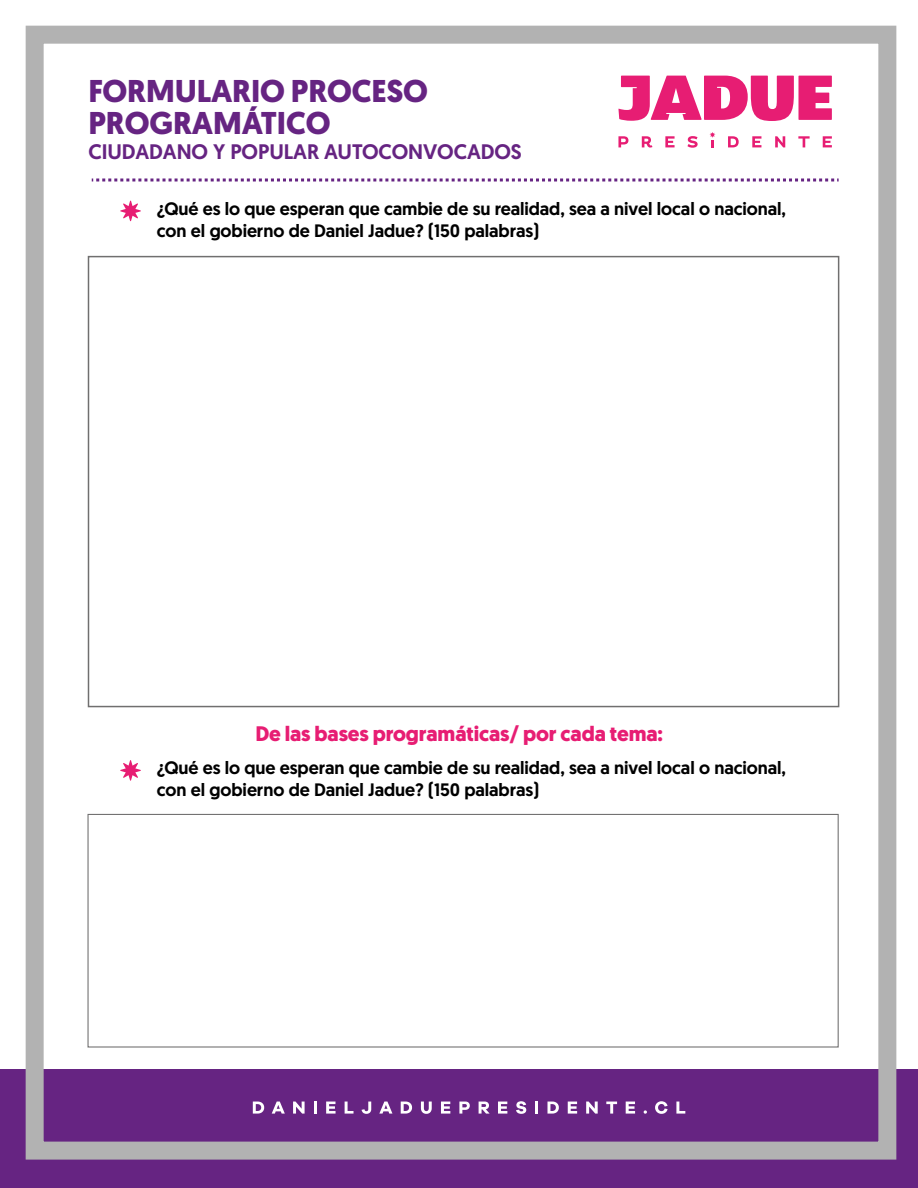
<style>
.page{position:relative;width:918px;height:1188px;background:#fff}
.page>*{position:absolute;margin:0;border:0;box-sizing:border-box;transform-origin:0 0}
.t1{font:700 31.5px/31.5px "Geomanist";letter-spacing:-.005em;color:#662482}
.t2{font:700 21px "Geomanist";letter-spacing:-.005em;color:#e71d73}
.t3{font:500 21px "Geomanist";letter-spacing:-.005em;color:#662482}
.t4{font:500 18px/21.6px "Geomanist";letter-spacing:-.005em;color:#000}
</style>
<div class="page">
<div style="left:0;top:1070px;width:918px;height:118px;background:#662482"></div>
<svg style="left:253px;top:1102px;width:11px;height:12px"></svg>
<svg style="left:272px;top:1102px;width:13px;height:12px"></svg>
<svg style="left:293px;top:1102px;width:12px;height:12px"></svg>
<svg style="left:314px;top:1102px;width:3px;height:12px"></svg>
<svg style="left:326px;top:1102px;width:10px;height:12px"></svg>
<svg style="left:345px;top:1102px;width:9px;height:12px"></svg>
<svg style="left:362px;top:1102px;width:9px;height:12px"></svg>
<svg style="left:379px;top:1102px;width:13px;height:12px"></svg>
<svg style="left:401px;top:1102px;width:11px;height:12px"></svg>
<svg style="left:421px;top:1102px;width:11px;height:12px"></svg>
<svg style="left:441px;top:1102px;width:9px;height:12px"></svg>
<svg style="left:459px;top:1102px;width:11px;height:12px"></svg>
<svg style="left:479px;top:1102px;width:11px;height:12px"></svg>
<svg style="left:498px;top:1102px;width:9px;height:12px"></svg>
<svg style="left:516px;top:1101px;width:10px;height:13px"></svg>
<svg style="left:535px;top:1102px;width:3px;height:12px"></svg>
<svg style="left:548px;top:1102px;width:11px;height:12px"></svg>
<svg style="left:568px;top:1102px;width:9px;height:12px"></svg>
<svg style="left:586px;top:1102px;width:12px;height:12px"></svg>
<svg style="left:606px;top:1102px;width:11px;height:12px"></svg>
<svg style="left:626px;top:1102px;width:9px;height:12px"></svg>
<svg style="left:644px;top:1110px;width:3px;height:4px"></svg>
<svg style="left:655px;top:1101px;width:13px;height:13px"></svg>
<svg style="left:676px;top:1102px;width:9px;height:12px"></svg>
<svg style="left:120px;top:201px;width:21px;height:20px"></svg>
<div style="left:26px;top:26px;width:870px;height:1134px;border:18px solid #b2b2b2"></div>
<svg style="left:618px;top:76px;width:214px;height:45px"></svg>
<svg style="left:618px;top:136px;width:10px;height:11px"></svg>
<svg style="left:642px;top:136px;width:10px;height:12px"></svg>
<svg style="left:665px;top:136px;width:10px;height:11px"></svg>
<svg style="left:687px;top:136px;width:11px;height:12px"></svg>
<svg style="left:710px;top:132px;width:5px;height:15px"></svg>
<svg style="left:728px;top:136px;width:11px;height:11px"></svg>
<svg style="left:752px;top:136px;width:9px;height:11px"></svg>
<svg style="left:775px;top:136px;width:10px;height:11px"></svg>
<svg style="left:798px;top:136px;width:12px;height:11px"></svg>
<svg style="left:823px;top:136px;width:9px;height:11px"></svg>
<svg style="left:92px;top:178px;width:747px;height:3px"></svg>
<div style="left:88px;top:256px;width:751px;height:451px;border:2px solid #706f6f"></div>
<svg style="left:120px;top:760px;width:21px;height:21px"></svg>
<div style="left:87px;top:814px;width:752px;height:234px;border:1px solid #706f6f"></div>
<h1 class="t1" style="left:88px;top:76px;width:341px">FORMULARIO PROCESO<br>PROGRAMÁTICO</h1>
<p class="t3" style="left:88px;top:138px;width:435px">CIUDADANO Y POPULAR AUTOCONVOCADOS</p>
<p class="t4" style="left:157px;top:198px;width:630px">¿Qué es lo que esperan que cambie de su realidad, sea a nivel local o nacional, con el gobierno de Daniel Jadue? (150 palabras)</p>
<p class="t2" style="left:255px;top:720px;width:409px">De las bases programáticas/ por cada tema:</p>
<p class="t4" style="left:157px;top:757px;width:630px">¿Qué es lo que esperan que cambie de su realidad, sea a nivel local o nacional, con el gobierno de Daniel Jadue? (150 palabras)</p>
</div>
